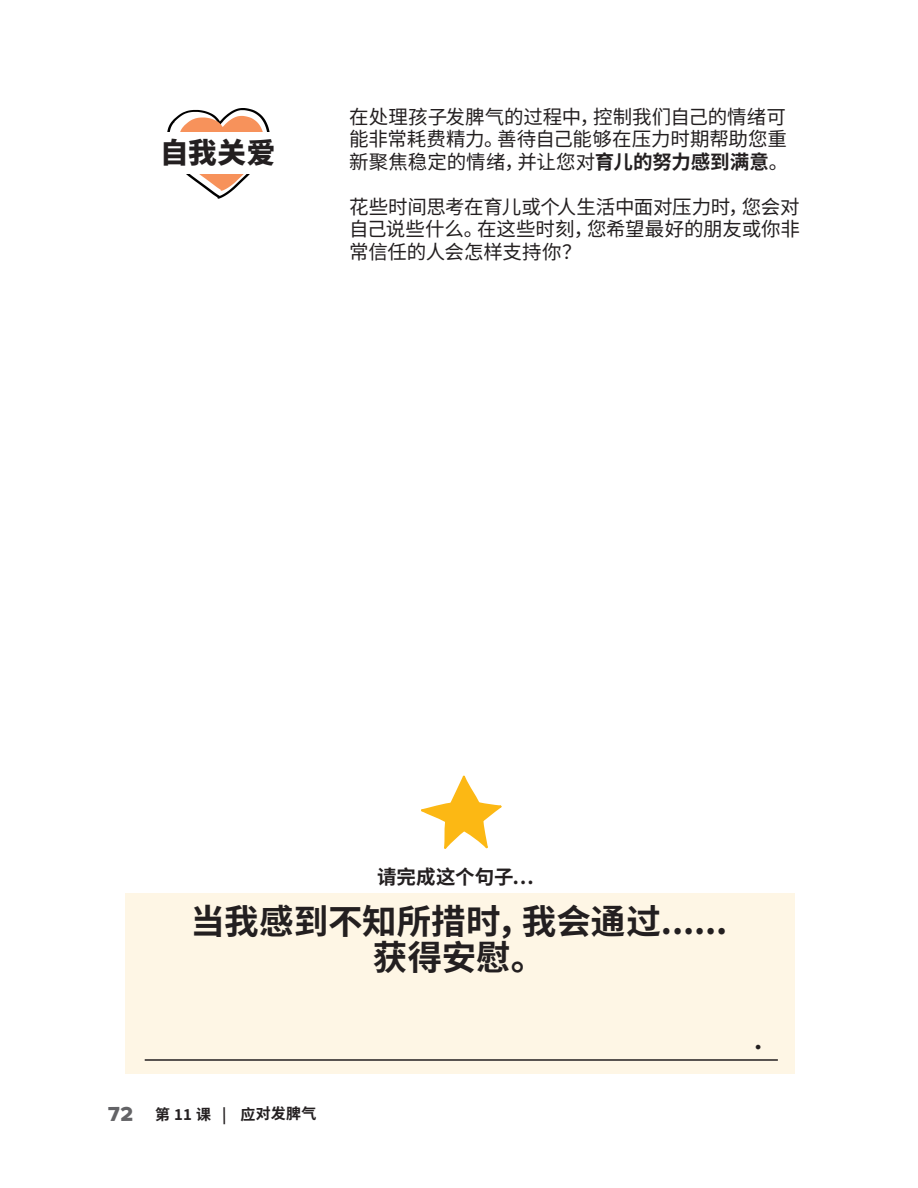
<style>
.page{position:relative;width:918px;height:1188px;background:#fff}
.page>*{position:absolute;margin:0;border:0;box-sizing:border-box;transform-origin:0 0}
.t1{font:500 37.5px "Proxima Soft";color:#231f20}
.t2{font:700 34.5px/36px "Source Han Sans CN";color:#231f20;text-align:center}
.t3{font:800 28.5px "Source Han Sans CN";color:#231f20}
.body{font:19.5px/22.5px "Source Han Sans CN";letter-spacing:-.005em;color:#231f20}
.t4{font:700 19.5px "Source Han Sans CN";letter-spacing:.005em;color:#231f20}
.t5{font:700 15px "Source Han Sans CN";color:#231f20}
.s1{font-weight:700}
</style>
<div class="page">
<div style="left:125px;top:893px;width:670px;height:181px;background:#fef6e5"></div>
<hr style="left:145px;top:1059px;width:633px;height:2px;background:#231f20">
<svg style="left:421px;top:776px;width:81px;height:73px"></svg>
<svg style="left:167px;top:108px;width:103px;height:91px"></svg>
<div style="left:160px;top:132px;width:115px;height:42px;background:#fff"></div>
<p class="t3" style="left:160px;top:136px;width:117px">自我关爱</p>
<p class="body" style="left:349px;top:106px;width:441px">在处理孩子发脾气的过程中，控制我们自己的情绪可能非常耗费精力。善待自己能够在压力时期帮助您重新聚焦稳定的情绪，并让您对<span class="s1">育儿的努力感到满意</span>。</p>
<p class="body" style="left:349px;top:196px;width:452px;text-align:justify">花些时间思考在育儿或个人生活中面对压力时，您会对自己说些什么。在这些时刻，您希望最好的朋友或你非常信任的人会怎样支持你？</p>
<p class="t4" style="left:377px;top:866px;width:159px">请完成这个句子…</p>
<p class="t2" style="left:191px;top:904px;width:538px">当我感到不知所措时，我会通过......获得安慰。</p>
<p class="t5" style="left:155px;top:1107px;width:163px;rotate:-1deg">第 11 课 | 应对发脾气</p>
<p class="t1" style="left:754px;top:1008px;width:10px">.</p>
</div>
